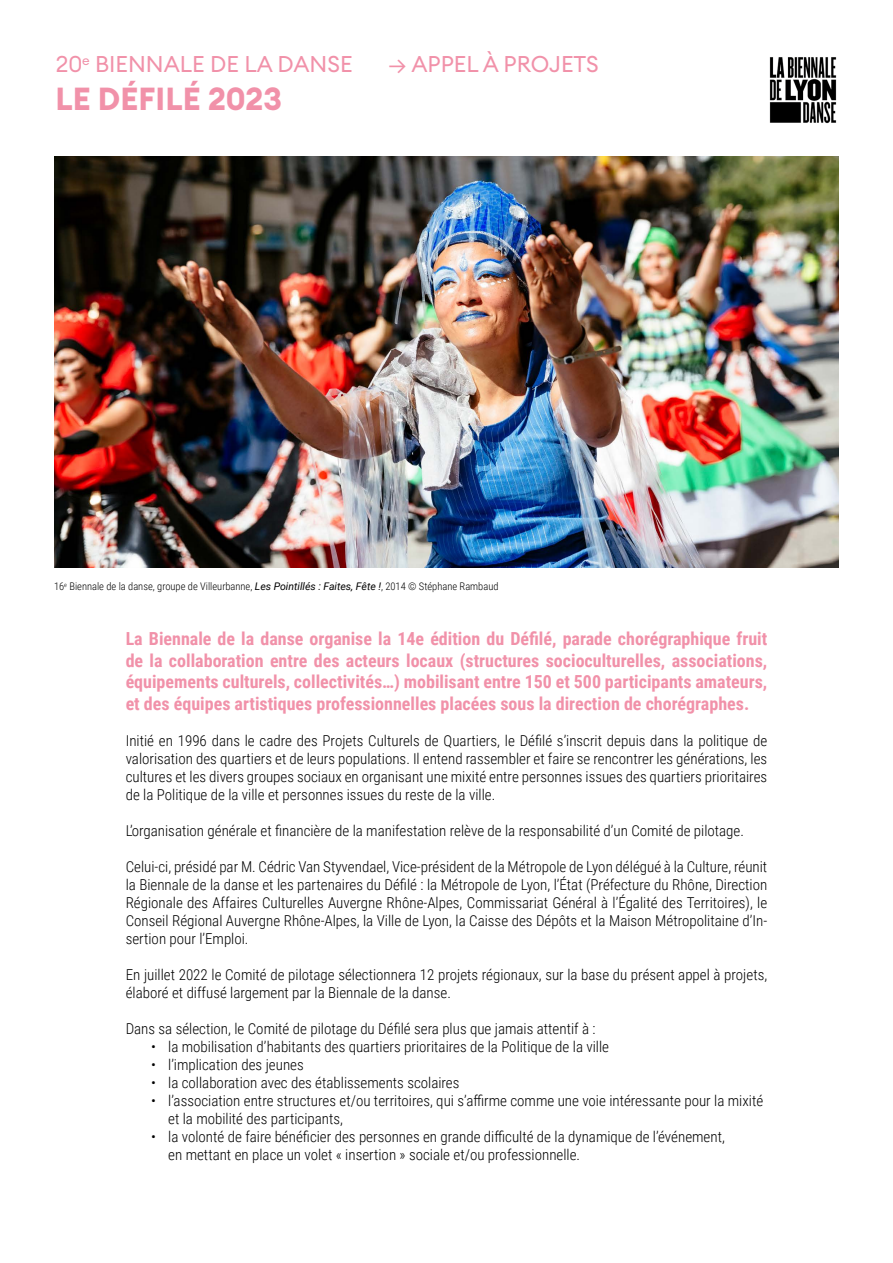
<style>
.page{position:relative;width:893px;height:1263px;background:#fff}
.page>*{position:absolute;margin:0;border:0;box-sizing:border-box;transform-origin:0 0}
.t1{font:700 31.5px "Euclid Circular A";color:#f191a9}
.t2{font:22.5px "Euclid Circular A";color:#f191a9}
.t3{font:700 18px/21.6px "Roboto Condensed";color:#f191a9;text-align:justify}
.t4{font:300 15px/18px "Roboto Condensed";color:#000}
.t5{font:300 10.5px "Roboto Condensed";color:#000}
.s1{font-family:"Roboto";font-weight:400;font-style:italic}
</style>
<div class="page">
<img style="left:54px;top:157px;width:785px;height:410px">
<img style="left:769px;top:57px;width:68px;height:67px">
<h2 class="t2" style="left:56px;top:50px;width:299px">20<sup>e</sup> BIENNALE DE LA DANSE</h2>
<h1 class="t1" style="left:56px;top:78px;width:228px">LE DÉFILÉ 2023</h1>
<h2 class="t2" style="left:388px;top:50px;width:212px">→ APPEL À PROJETS</h2>
<p class="t5" style="left:54px;top:579px;width:446px">16<sup>e</sup> Biennale de la danse, groupe de Villeurbanne, <span class="s1">Les Pointillés : Faites, Fête !</span>, 2014 © Stéphane Rambaud</p>
<p class="t3" style="left:126px;top:627px;width:643px">La Biennale de la danse organise la 14e édition du Défilé, parade chorégraphique fruit de la collaboration entre des acteurs locaux (structures socioculturelles, associations, équipements culturels, collectivités…) mobilisant entre 150 et 500 participants amateurs, et des équipes artistiques professionnelles placées sous la direction de chorégraphes.</p>
<p class="t4" style="left:126px;top:731px;width:643px;text-align:justify">Initié en 1996 dans le cadre des Projets Culturels de Quartiers, le Défilé s’inscrit depuis dans la politique de valorisation des quartiers et de leurs populations. Il entend rassembler et faire se rencontrer les générations, les cultures et les divers groupes sociaux en organisant une mixité entre personnes issues des quartiers prioritaires de la Politique de la ville et personnes issues du reste de la ville.</p>
<p class="t4" style="left:126px;top:821px;width:620px">L’organisation générale et financière de la manifestation relève de la responsabilité d’un Comité de pilotage.</p>
<p class="t4" style="left:126px;top:857px;width:643px;text-align:justify">Celui-ci, présidé par M. Cédric Van Styvendael, Vice-président de la Métropole de Lyon délégué à la Culture, réunit la Biennale de la danse et les partenaires du Défilé : la Métropole de Lyon, l’État (Préfecture du Rhône, Direction Régionale des Affaires Culturelles Auvergne Rhône-Alpes, Commissariat Général à l’Égalité des Territoires), le Conseil Régional Auvergne Rhône-Alpes, la Ville de Lyon, la Caisse des Dépôts et la Maison Métropolitaine d’In&shy;sertion pour l’Emploi.</p>
<p class="t4" style="left:126px;top:965px;width:643px">En juillet 2022 le Comité de pilotage sélectionnera 12 projets régionaux, sur la base du présent appel à projets, élaboré et diffusé largement par la Biennale de la danse.</p>
<p class="t4" style="left:126px;top:1019px;width:471px">Dans sa sélection, le Comité de pilotage du Défilé sera plus que jamais attentif à :</p>
<p class="t4" style="left:151px;top:1037px;width:459px">• la mobilisation d’habitants des quartiers prioritaires de la Politique de la ville</p>
<p class="t4" style="left:151px;top:1055px;width:154px">• l’implication des jeunes</p>
<p class="t4" style="left:151px;top:1073px;width:310px">• la collaboration avec des établissements scolaires</p>
<p class="t4" style="left:168px;top:1091px;width:596px;text-indent:-17px">• l’association entre structures et/ou territoires, qui s’affirme comme une voie intéressante pour la mixité et la mobilité des participants,</p>
<p class="t4" style="left:168px;top:1127px;width:558px;text-indent:-17px">• la volonté de faire bénéficier des personnes en grande difficulté de la dynamique de l’événement, en mettant en place un volet « insertion » sociale et/ou professionnelle.</p>
</div>
